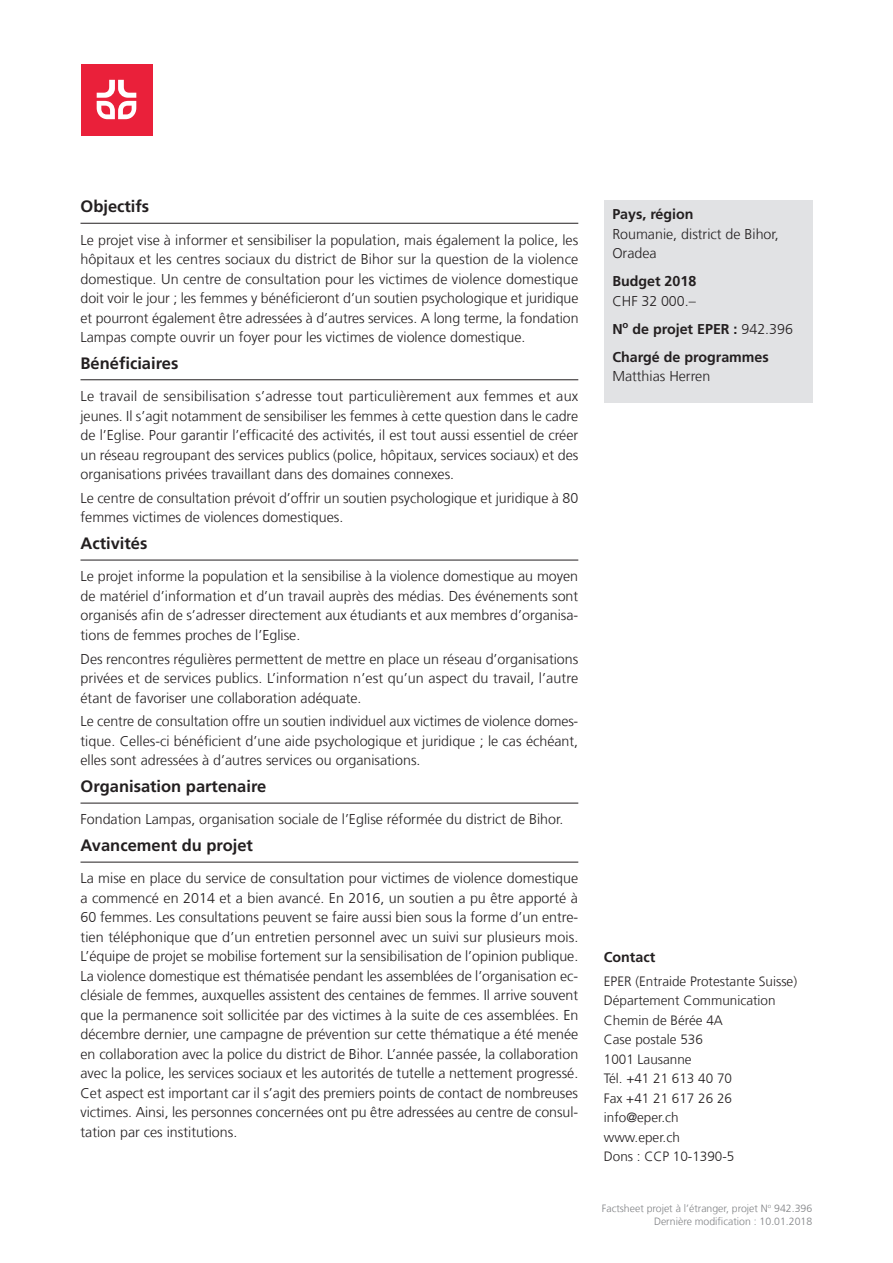
<style>
.page{position:relative;width:893px;height:1263px;background:#fff}
.page>*{position:absolute;margin:0;border:0;box-sizing:border-box;transform-origin:0 0}
.t1{font:700 16.5px "Frutiger LT Com";color:#231f20}
.t2{font:300 14.25px/19.5px "Frutiger LT Com";color:#231f20;text-align:justify}
.t3{font:700 14.25px/28px "Frutiger LT Com";color:#231f20}
.t4{font:300 13.5px/19.5px "Frutiger LT Com";color:#231f20}
.t5{font:300 10.5px/12.6px "Frutiger LT Com";color:#808285;text-align:right}
.s1{font-weight:300}
</style>
<div class="page">
<hr style="left:81px;top:223px;width:497px;height:1px;background:#231f20">
<hr style="left:81px;top:379px;width:497px;height:1px;background:#231f20">
<hr style="left:81px;top:560px;width:497px;height:1px;background:#231f20">
<hr style="left:81px;top:803px;width:497px;height:1px;background:#231f20">
<hr style="left:81px;top:862px;width:497px;height:1px;background:#231f20">
<div style="left:604px;top:200px;width:208px;height:203px;background:#e1e2e4"></div>
<div style="left:81px;top:64px;width:71px;height:71px;background:#ea203a"></div>
<svg style="left:97px;top:80px;width:39px;height:39px"></svg>
<p class="t1" style="left:81px;top:197px;width:70px">Objectifs</p>
<p class="t2" style="left:81px;top:230px;width:500px">Le projet vise à informer et sensibiliser la population, mais également la police, les hôpitaux et les centres sociaux du district de Bihor sur la question de la violence domestique. Un centre de consultation pour les victimes de violence domestique doit voir le jour ; les femmes y bénéficieront d’un soutien psychologique et juridique et pourront également être adressées à d’autres services. A long terme, la fondation Lampas compte ouvrir un foyer pour les victimes de violence domestique.</p>
<p class="t1" style="left:81px;top:353px;width:99px">Bénéficiaires</p>
<p class="t2" style="left:81px;top:386px;width:499px">Le travail de sensibilisation s’adresse tout particulièrement aux femmes et aux jeunes. Il s’agit notamment de sensibiliser les femmes à cette question dans le cadre de l’Eglise. Pour garantir l’efficacité des activités, il est tout aussi essentiel de créer un réseau regroupant des services publics (police, hôpitaux, services sociaux) et des organisations privées travaillant dans des domaines connexes.</p>
<p class="t2" style="left:81px;top:488px;width:499px">Le centre de consultation prévoit d’offrir un soutien psychologique et juridique à 80 femmes victimes de violences domestiques.</p>
<p class="t1" style="left:81px;top:534px;width:68px">Activités</p>
<p class="t2" style="left:81px;top:567px;width:499px">Le projet informe la population et la sensibilise à la violence domestique au moyen de matériel d’information et d’un travail auprès des médias. Des événements sont organisés afin de s’adresser directement aux étudiants et aux membres d’organisa&shy;tions de femmes proches de l’Eglise.</p>
<p class="t2" style="left:81px;top:649px;width:499px">Des rencontres régulières permettent de mettre en place un réseau d’organisations privées et de services publics. L’information n’est qu’un aspect du travail, l’autre étant de favoriser une collaboration adéquate.</p>
<p class="t2" style="left:81px;top:712px;width:499px">Le centre de consultation offre un soutien individuel aux victimes de violence domes&shy;tique. Celles-ci bénéficient d’une aide psychologique et juridique ; le cas échéant, elles sont adressées à d’autres services ou organisations.</p>
<p class="t1" style="left:81px;top:777px;width:187px">Organisation partenaire</p>
<p class="t2" style="left:81px;top:810px;width:485px">Fondation Lampas, organisation sociale de l’Eglise réformée du district de Bihor.</p>
<p class="t1" style="left:81px;top:836px;width:174px">Avancement du projet</p>
<p class="t2" style="left:81px;top:869px;width:499px">La mise en place du service de consultation pour victimes de violence domestique a commencé en 2014 et a bien avancé. En 2016, un soutien a pu être apporté à 60 femmes. Les consultations peuvent se faire aussi bien sous la forme d’un entre&shy;tien téléphonique que d’un entretien personnel avec un suivi sur plusieurs mois.<br>L’équipe de projet se mobilise fortement sur la sensibilisation de l’opinion publique.<br>La violence domestique est thématisée pendant les assemblées de l’organisation ec&shy;clésiale de femmes, auxquelles assistent des centaines de femmes. Il arrive souvent que la permanence soit sollicitée par des victimes à la suite de ces assemblées. En décembre dernier, une campagne de prévention sur cette thématique a été menée en collaboration avec la police du district de Bihor. L’année passée, la collaboration avec la police, les services sociaux et les autorités de tutelle a nettement progressé.<br>Cet aspect est important car il s’agit des premiers points de contact de nombreuses victimes. Ainsi, les personnes concernées ont pu être adressées au centre de consul&shy;tation par ces institutions.</p>
<p class="t3" style="left:612px;top:200px;width:83px">Pays, région</p>
<p class="t2" style="left:612px;top:224px;width:168px">Roumanie, district de Bihor,<br>Oradea</p>
<p class="t3" style="left:612px;top:267px;width:85px">Budget 2018</p>
<p class="t3" style="left:612px;top:287px;width:182px"><span class="s1">CHF 32 000.–<br></span>N<sup>o</sup> de projet EPER : <span class="s1">942.396<br></span>Chargé de programmes</p>
<p class="t2" style="left:612px;top:366px;width:99px">Matthias Herren</p>
<p class="t3" style="left:604px;top:943px;width:53px">Contact</p>
<p class="t4" style="left:604px;top:971px;width:195px">EPER (Entraide Protestante Suisse)<br>Département Communication<br>Chemin de Bérée 4A<br>Case postale 536<br>1001 Lausanne<br>Tél. +41 21 613 40 70<br>Fax +41 21 617 26 26 info@eper.ch<br>www.eper.ch<br>Dons : CCP 10-1390-5</p>
<p class="t5" style="left:602px;top:1202px;width:212px">Factsheet projet à l’étranger, projet N<sup>o</sup> 942.396<br>Dernière modification : 10.01.2018</p>
</div>
